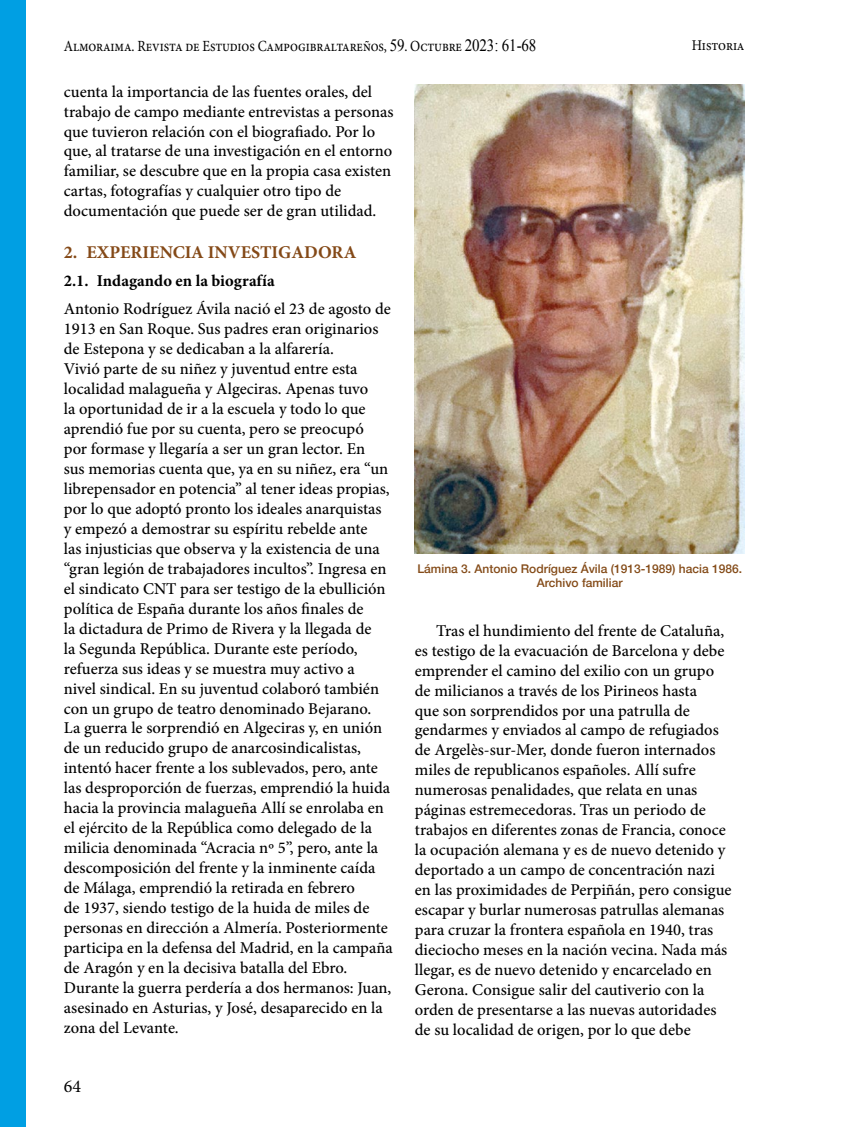
<style>
.page{position:relative;width:851px;height:1127px;background:#fff}
.page>*{position:absolute;margin:0;border:0;box-sizing:border-box;transform-origin:0 0}
.t1{font:700 18px "Minion Pro";color:#844917}
.t2{font:18px "Minion Pro";color:#000}
.t3{font:500 16.5px/20px "Minion Pro";color:#000}
.t4{font:700 16.5px "Minion Pro";letter-spacing:.005em;color:#000}
.t5{font:15.6px "Minion Pro";letter-spacing:-.01em;color:#000;scale:.87 1}
.t6{font:14.85px "Minion Pro";letter-spacing:-.005em;color:#000;scale:.91 1}
.t7{font:500 12px/14.4px "Helvetica Neue";color:#844b18;text-align:center}
.s1{font-family:"Times New Roman";font-size:17.25px}
</style>
<div class="page">
<div style="left:0;top:0;width:26px;height:1127px;background:#009fe3"></div>
<img style="left:415px;top:85px;width:329px;height:469px">
<p class="t5" style="left:64px;top:35px;width:544px">Almoraima. Revista de Estudios Campogibraltareños, <span class="s1">59</span>. Octubre <span class="s1">2023: 61-68</span></p>
<p class="t6" style="left:691px;top:36px;width:60px">Historia</p>
<p class="t3" style="left:64px;top:81px;width:331px">cuenta la importancia de las fuentes orales, del trabajo de campo mediante entrevistas a personas que tuvieron relación con el biografiado. Por lo que, al tratarse de una investigación en el entorno familiar, se descubre que en la propia casa existen cartas, fotografías y cualquier otro tipo de documentación que puede ser de gran utilidad.</p>
<p class="t1" style="left:64px;top:239px;width:294px">2. EXPERIENCIA INVESTIGADORA</p>
<p class="t4" style="left:64px;top:269px;width:212px">2.1. Indagando en la biografía</p>
<p class="t3" style="left:64px;top:299px;width:330px">Antonio Rodríguez Ávila nació el 23 de agosto de 1913 en San Roque. Sus padres eran originarios de Estepona y se dedicaban a la alfarería.<br>Vivió parte de su niñez y juventud entre esta localidad malagueña y Algeciras. Apenas tuvo<br>la oportunidad de ir a la escuela y todo lo que aprendió fue por su cuenta, pero se preocupó<br>por formase y llegaría a ser un gran lector. En<br>sus memorias cuenta que, ya en su niñez, era “un librepensador en potencia” al tener ideas propias, por lo que adoptó pronto los ideales anarquistas y empezó a demostrar su espíritu rebelde ante<br>las injusticias que observa y la existencia de una “gran legión de trabajadores incultos”. Ingresa en el sindicato CNT para ser testigo de la ebullición política de España durante los años finales de<br>la dictadura de Primo de Rivera y la llegada de<br>la Segunda República. Durante este período, refuerza sus ideas y se muestra muy activo a<br>nivel sindical. En su juventud colaboró también con un grupo de teatro denominado Bejarano.<br>La guerra le sorprendió en Algeciras y, en unión de un reducido grupo de anarcosindicalistas, intentó hacer frente a los sublevados, pero, ante las desproporción de fuerzas, emprendió la huida hacia la provincia malagueña Allí se enrolaba en el ejército de la República como delegado de la milicia denominada “Acracia nº 5”, pero, ante la descomposición del frente y la inminente caída de Málaga, emprendió la retirada en febrero<br>de 1937, siendo testigo de la huida de miles de personas en dirección a Almería. Posteriormente participa en la defensa del Madrid, en la campaña de Aragón y en la decisiva batalla del Ebro.<br>Durante la guerra perdería a dos hermanos: Juan, asesinado en Asturias, y José, desaparecido en la zona del Levante.</p>
<p class="t7" style="left:417px;top:560px;width:326px">Lámina 3. Antonio Rodríguez Ávila (1913-1989) hacia 1986.<br>Archivo familiar</p>
<p class="t3" style="left:415px;top:620px;width:318px;text-indent:21px">Tras el hundimiento del frente de Cataluña, es testigo de la evacuación de Barcelona y debe emprender el camino del exilio con un grupo de milicianos a través de los Pirineos hasta<br>que son sorprendidos por una patrulla de gendarmes y enviados al campo de refugiados de Argelès-sur-Mer, donde fueron internados miles de republicanos españoles. Allí sufre numerosas penalidades, que relata en unas páginas estremecedoras. Tras un periodo de trabajos en diferentes zonas de Francia, conoce la ocupación alemana y es de nuevo detenido y deportado a un campo de concentración nazi en las proximidades de Perpiñán, pero consigue escapar y burlar numerosas patrullas alemanas para cruzar la frontera española en 1940, tras dieciocho meses en la nación vecina. Nada más llegar, es de nuevo detenido y encarcelado en Gerona. Consigue salir del cautiverio con la orden de presentarse a las nuevas autoridades de su localidad de origen, por lo que debe</p>
<p class="t2" style="left:64px;top:1074px;width:19px">64</p>
</div>
